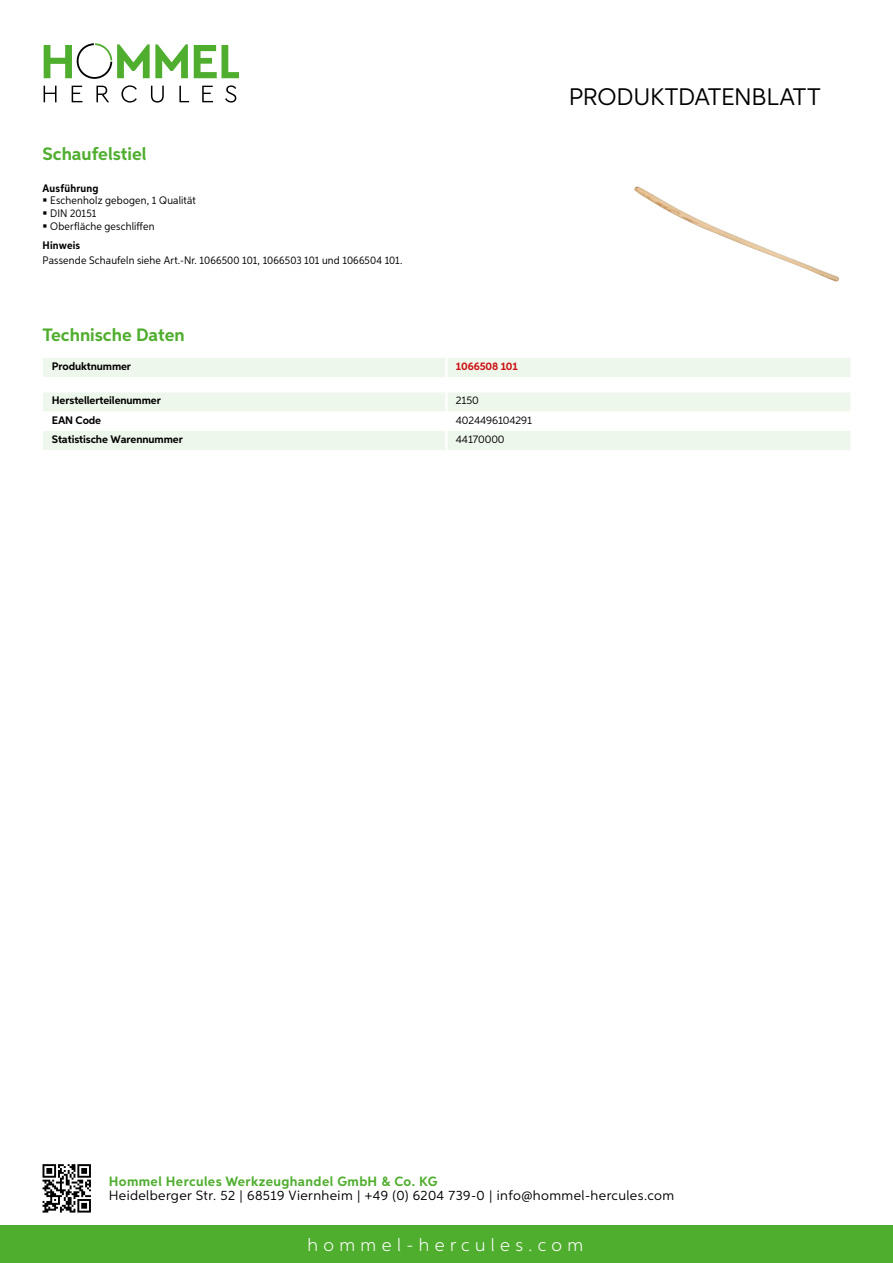
<style>
.page{position:relative;width:893px;height:1263px;background:#fff}
.page>*{position:absolute;margin:0;border:0;box-sizing:border-box;transform-origin:0 0}
.t1{font:24px "Aspira";letter-spacing:-.01em;color:#000}
.t2{font:700 18px "Aspira";color:#50ae2f}
.t3{font:300 18px "Aspira";letter-spacing:.3em;color:#fff}
.t4{font:13.5px "Aspira";letter-spacing:.03em;color:#000}
.t5{font:700 13.5px "Aspira";letter-spacing:.03em;color:#50ae2f}
.t6{font:10.95px/12.8px "Aspira Nar";letter-spacing:.015em;color:#000}
.t7{font:700 10.95px "Aspira";letter-spacing:-.01em;color:#000}
.t8{font:10.95px "Aspira";letter-spacing:-.01em;color:#000}
.t9{font:700 10.95px "Aspira Nar";letter-spacing:.02em;color:#000}
.t10{font:700 10.95px "Aspira";letter-spacing:-.01em;color:#cd1013}
</style>
<div class="page">
<div style="left:0;top:1226px;width:893px;height:37px;background:#50ae2f"></div>
<svg style="left:43px;top:1164px;width:48px;height:48px"></svg>
<svg style="left:194px;top:45px;width:45px;height:33px"></svg>
<svg style="left:44px;top:43px;width:144px;height:36px"></svg>
<svg style="left:44px;top:86px;width:13px;height:16px"></svg>
<svg style="left:72px;top:86px;width:10px;height:16px"></svg>
<svg style="left:96px;top:86px;width:13px;height:16px"></svg>
<svg style="left:121px;top:85px;width:16px;height:18px"></svg>
<svg style="left:151px;top:86px;width:13px;height:17px"></svg>
<svg style="left:179px;top:86px;width:10px;height:16px"></svg>
<svg style="left:202px;top:86px;width:11px;height:16px"></svg>
<svg style="left:225px;top:85px;width:11px;height:18px"></svg>
<div style="left:43px;top:358px;width:807px;height:19px;background:#eef7eb"></div>
<hr style="left:445px;top:358px;width:3px;height:19px;background:#fff">
<svg style="left:43px;top:392px;width:807px;height:58px"></svg>
<hr style="left:445px;top:431px;width:3px;height:19px;background:#fff">
<img style="left:634px;top:186px;width:205px;height:96px">
<h2 class="t2" style="left:43px;top:142px;width:106px">Schaufelstiel</h2>
<p class="t9" style="left:43px;top:181px;width:58px">Ausführung</p>
<p class="t6" style="left:50px;top:194px;width:147px">Eschenholz gebogen, 1 Qualität<br>DIN 20151<br>Oberfläche geschliffen</p>
<p class="t9" style="left:43px;top:239px;width:39px">Hinweis</p>
<p class="t6" style="left:43px;top:254px;width:361px">Passende Schaufeln siehe Art.-Nr. 1066500 101, 1066503 101 und 1066504 101.</p>
<h2 class="t2" style="left:43px;top:324px;width:144px">Technische Daten</h2>
<p class="t7" style="left:52px;top:359px;width:81px">Produktnummer</p>
<p class="t10" style="left:456px;top:359px;width:64px">1066508 101</p>
<p class="t7" style="left:52px;top:394px;width:111px">Herstellerteilenummer</p>
<p class="t8" style="left:456px;top:394px;width:24px">2150</p>
<p class="t7" style="left:52px;top:413px;width:51px">EAN Code</p>
<p class="t8" style="left:456px;top:413px;width:78px">4024496104291</p>
<p class="t7" style="left:52px;top:432px;width:132px">Statistische Warennummer</p>
<p class="t8" style="left:456px;top:432px;width:50px">44170000</p>
<h1 class="t1" style="left:569px;top:82px;width:253px">Produktdatenblatt</h1>
<p class="t5" style="left:109px;top:1172px;width:330px">Hommel Hercules Werkzeughandel GmbH &amp; Co. KG</p>
<p class="t4" style="left:109px;top:1187px;width:567px">Heidelberger Str. 52 | 68519 Viernheim | +49 (0) 6204 739-0 | info@hommel-hercules.com</p>
<h2 class="t3" style="left:307px;top:1234px;width:277px">hommel-hercules.com</h2>
</div>
